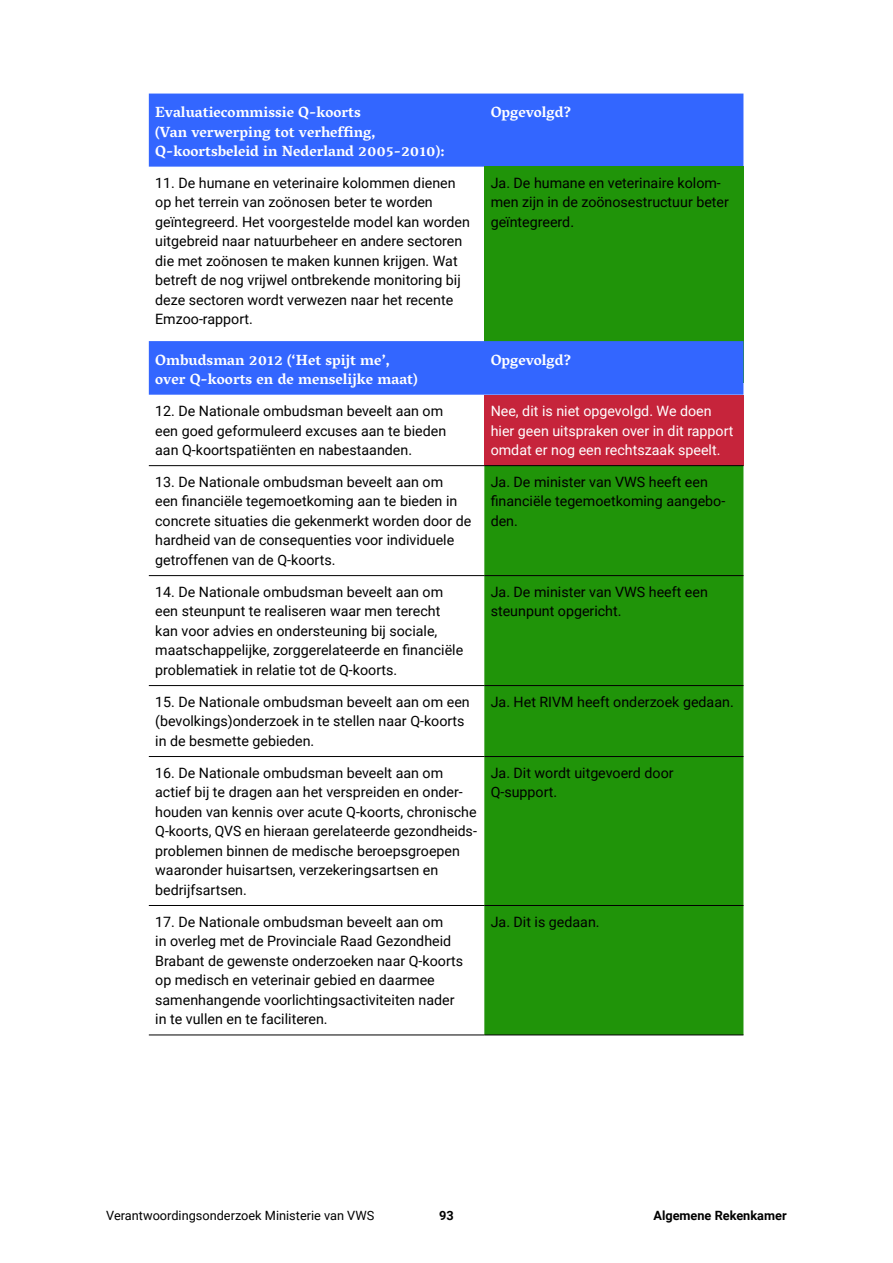
<style>
.page{position:relative;width:893px;height:1263px;background:#fff}
.page>*{position:absolute;margin:0;border:0;box-sizing:border-box;transform-origin:0 0}
.AR_02_Tabel_Header{font:700 15px/19.5px "Vesper Libre";color:#fff}
.AR_02_Tabel_Broodtek{font:14.25px/19.5px "Roboto";color:#000}
.AR_02_Tabel_Broodtek-2{font:14.25px/19.5px "Roboto";color:#fff}
.t1{font:12.75px "Roboto";color:#000}
.t2{font:700 12.75px "Roboto";color:#000}
</style>
<div class="page">
<div style="left:484px;top:287px;width:259px;height:95px;background:#209409"></div>
<div style="left:149px;top:94px;width:594px;height:73px;background:#36f"></div>
<div style="left:484px;top:167px;width:259px;height:168px;background:#209409"></div>
<div style="left:149px;top:341px;width:594px;height:54px;background:#36f"></div>
<div style="left:484px;top:395px;width:259px;height:71px;background:#c6243b"></div>
<div style="left:484px;top:466px;width:259px;height:568px;background:#209409"></div>
<hr style="left:149px;top:465px;width:335px;height:1px;background:#000">
<hr style="left:149px;top:575px;width:335px;height:1px;background:#000">
<hr style="left:484px;top:575px;width:259px;height:1px;background:#000">
<hr style="left:149px;top:685px;width:335px;height:1px;background:#000">
<hr style="left:484px;top:685px;width:259px;height:1px;background:#000">
<hr style="left:149px;top:756px;width:335px;height:1px;background:#000">
<hr style="left:484px;top:756px;width:259px;height:1px;background:#000">
<hr style="left:149px;top:905px;width:335px;height:1px;background:#000">
<hr style="left:484px;top:905px;width:259px;height:1px;background:#000">
<hr style="left:149px;top:1034px;width:335px;height:1px;background:#000">
<hr style="left:484px;top:465px;width:259px;height:1px;background:#000">
<hr style="left:484px;top:1034px;width:259px;height:1px;background:#000">
<p class="AR_02_Tabel_Header" style="left:155px;top:102px;width:291px">Evaluatiecommissie Q-koorts<br>(Van verwerping tot verheffing,<br>Q-koortsbeleid in Nederland 2005-2010):</p>
<p class="AR_02_Tabel_Header" style="left:491px;top:102px;width:83px">Opgevolgd?</p>
<p class="AR_02_Tabel_Broodtek" style="left:155px;top:172px;width:316px">11. De humane en veterinaire kolommen dienen op het terrein van zoönosen beter te worden geïntegreerd. Het voorgestelde model kan worden uitgebreid naar natuurbeheer en andere sectoren die met zoönosen te maken kunnen krijgen. Wat betreft de nog vrijwel ontbrekende monitoring bij deze sectoren wordt verwezen naar het recente Emzoo-rapport.</p>
<p class="AR_02_Tabel_Broodtek" style="left:491px;top:172px;width:240px">Ja. De humane en veterinaire kolom&shy;men zijn in de zoönosestructuur beter geïntegreerd.</p>
<p class="AR_02_Tabel_Header" style="left:155px;top:350px;width:264px">Ombudsman 2012 (‘Het spijt me’, over Q-koorts en de menselijke maat)</p>
<p class="AR_02_Tabel_Header" style="left:491px;top:350px;width:83px">Opgevolgd?</p>
<p class="AR_02_Tabel_Broodtek" style="left:155px;top:401px;width:293px">12. De Nationale ombudsman beveelt aan om een goed geformuleerd excuses aan te bieden aan Q-koortspatiënten en nabestaanden.</p>
<p class="AR_02_Tabel_Broodtek-2" style="left:491px;top:401px;width:244px">Nee, dit is niet opgevolgd. We doen hier geen uitspraken over in dit rapport omdat er nog een rechtszaak speelt.</p>
<p class="AR_02_Tabel_Broodtek" style="left:155px;top:472px;width:318px">13. De Nationale ombudsman beveelt aan om<br>een financiële tegemoetkoming aan te bieden in concrete situaties die gekenmerkt worden door de hardheid van de consequenties voor individuele getroffenen van de Q-koorts.</p>
<p class="AR_02_Tabel_Broodtek" style="left:491px;top:472px;width:236px">Ja. De minister van VWS heeft een financiële tegemoetkoming aangebo&shy;den.</p>
<p class="AR_02_Tabel_Broodtek" style="left:155px;top:582px;width:310px">14. De Nationale ombudsman beveelt aan om een steunpunt te realiseren waar men terecht kan voor advies en ondersteuning bij sociale, maatschappelijke, zorggerelateerde en financiële problematiek in relatie tot de Q-koorts.</p>
<p class="AR_02_Tabel_Broodtek" style="left:491px;top:582px;width:219px">Ja. De minister van VWS heeft een steunpunt opgericht.</p>
<p class="AR_02_Tabel_Broodtek" style="left:155px;top:691px;width:316px">15. De Nationale ombudsman beveelt aan om een (bevolkings)onderzoek in te stellen naar Q-koorts in de besmette gebieden.</p>
<p class="AR_02_Tabel_Broodtek" style="left:491px;top:691px;width:245px">Ja. Het RIVM heeft onderzoek gedaan.</p>
<p class="AR_02_Tabel_Broodtek" style="left:155px;top:762px;width:323px">16. De Nationale ombudsman beveelt aan om actief bij te dragen aan het verspreiden en onder&shy;houden van kennis over acute Q-koorts, chronische Q-koorts, QVS en hieraan gerelateerde gezondheids&shy;problemen binnen de medische beroepsgroepen waaronder huisartsen, verzekeringsartsen en bedrijfsartsen.</p>
<p class="AR_02_Tabel_Broodtek" style="left:491px;top:762px;width:184px">Ja. Dit wordt uitgevoerd door<br>Q-support.</p>
<p class="AR_02_Tabel_Broodtek" style="left:155px;top:911px;width:309px">17. De Nationale ombudsman beveelt aan om<br>in overleg met de Provinciale Raad Gezondheid Brabant de gewenste onderzoeken naar Q-koorts op medisch en veterinair gebied en daarmee samenhangende voorlichtingsactiviteiten nader in te vullen en te faciliteren.</p>
<p class="AR_02_Tabel_Broodtek" style="left:491px;top:911px;width:110px">Ja. Dit is gedaan.</p>
<p class="t1" style="left:106px;top:1207px;width:269px">Verantwoordingsonderzoek Ministerie van VWS</p>
<p class="t2" style="left:439px;top:1207px;width:16px">93</p>
<p class="t2" style="left:653px;top:1207px;width:135px">Algemene Rekenkamer</p>
</div>
